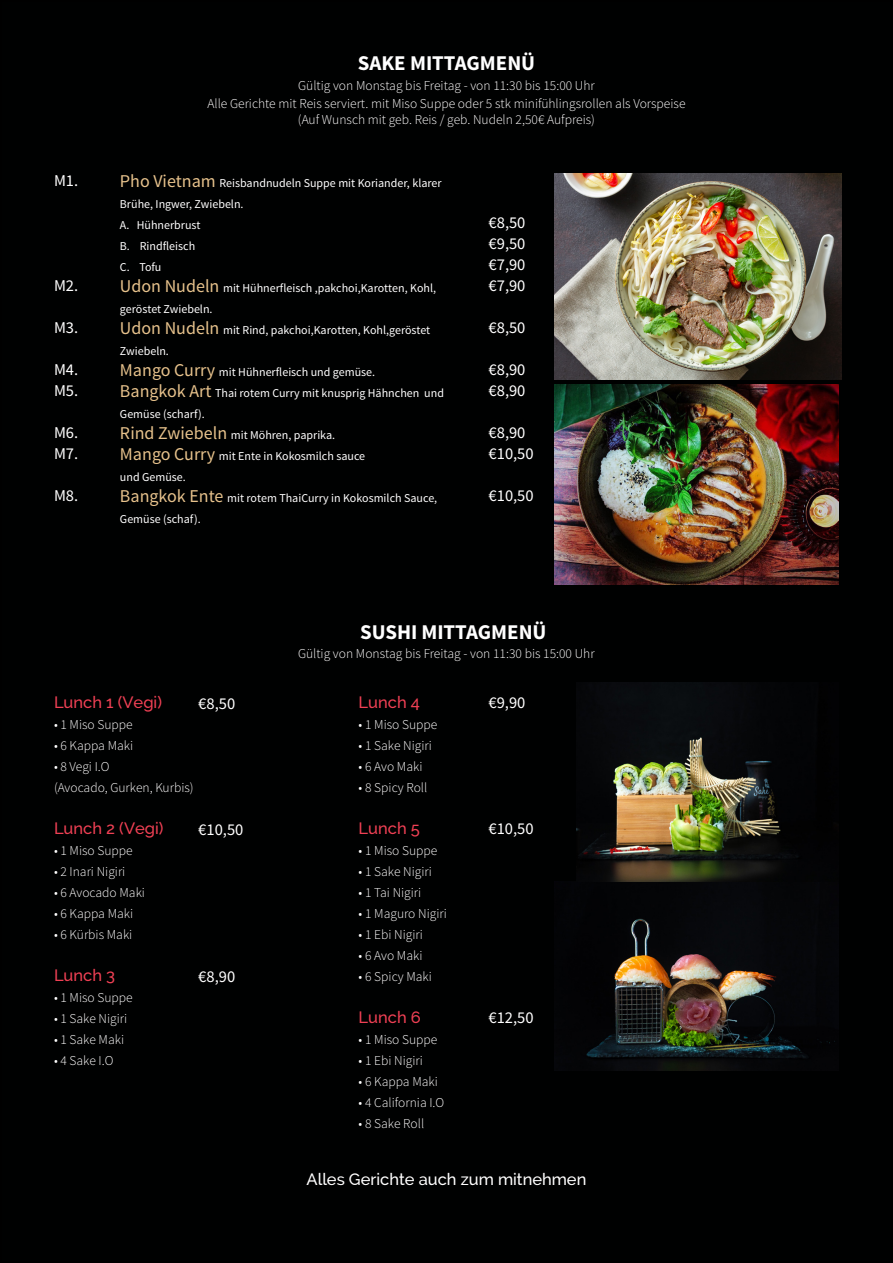
<style>
.page{position:relative;width:893px;height:1263px;background:#fff}
.page>*{position:absolute;margin:0;border:0;box-sizing:border-box;transform-origin:0 0}
.t1{font:700 21px "Source Sans Pro";color:#fff}
.t2{font:16.5px/21px "Source Sans Pro";color:#fff}
.t3{font:500 16.5px "Raleway";color:#ef4054}
.t4{font:500 16.5px "Raleway";color:#fff}
.t5{font:300 13.5px/18.3px "Source Sans Pro";color:#fff;text-align:center}
.t6{font:12px/21px "Source Sans Pro";color:#fff}
.s1{font-size:18px;color:#e7c28c}
</style>
<div class="page">
<div style="left:1px;top:1px;width:891px;height:1261px;background:#000101"></div>
<img style="left:555px;top:881px;width:280px;height:190px">
<img style="left:576px;top:683px;width:223px;height:198px">
<img style="left:555px;top:384px;width:284px;height:201px">
<img style="left:555px;top:173px;width:286px;height:206px">
<p class="t2" style="left:54px;top:170px;width:26px">M1.</p>
<p class="t2" style="left:54px;top:275px;width:26px">M2.</p>
<p class="t2" style="left:54px;top:317px;width:26px">M3.</p>
<p class="t2" style="left:54px;top:359px;width:26px">M4.<br>M5.</p>
<p class="t2" style="left:54px;top:422px;width:26px">M6.<br>M7.</p>
<p class="t2" style="left:54px;top:485px;width:26px">M8.</p>
<h1 class="t1" style="left:358px;top:49px;width:179px">SAKE MITTAGMENÜ</h1>
<p class="t5" style="left:207px;top:76px;width:480px">Gültig von Monstag bis Freitag - von 11:30 bis 15:00 Uhr<br>Alle Gerichte mit Reis serviert. mit Miso Suppe oder 5 stk minifühlingsrollen als Vorspeise</p>
<p class="t5" style="left:298px;top:111px;width:299px">(Auf Wunsch mit geb. Reis / geb. Nudeln 2,50€ Aufpreis)</p>
<p class="t6" style="left:120px;top:173px;width:325px"><span class="s1">Pho Vietnam</span> Reisbandnudeln Suppe mit Koriander, klarer<br>Brühe, Ingwer, Zwiebeln.<br>A. Hühnerbrust<br>B. Rindfleisch<br>C. Tofu<br><span class="s1">Udon Nudeln</span> mit Hühnerfleisch ,pakchoi,Karotten, Kohl, geröstet Zwiebeln.<br><span class="s1">Udon Nudeln</span> mit Rind, pakchoi,Karotten, Kohl,geröstet<br>Zwiebeln.<br><span class="s1">Mango Curry</span> mit Hühnerfleisch und gemüse.<br><span class="s1">Bangkok Art</span> Thai rotem Curry mit knusprig Hähnchen und<br>Gemüse (scharf).<br><span class="s1">Rind Zwiebeln</span> mit Möhren, paprika.<br><span class="s1">Mango Curry</span> mit Ente in Kokosmilch sauce<br>und Gemüse.<br><span class="s1">Bangkok Ente</span> mit rotem ThaiCurry in Kokosmilch Sauce,<br>Gemüse (schaf).</p>
<p class="t2" style="left:489px;top:213px;width:38px;text-align:justify">€8,50 €9,50 €7,90 €7,90</p>
<p class="t2" style="left:489px;top:318px;width:38px">€8,50</p>
<p class="t2" style="left:489px;top:360px;width:38px">€8,90 €8,90</p>
<p class="t2" style="left:489px;top:423px;width:47px">€8,90 €10,50</p>
<p class="t2" style="left:489px;top:486px;width:47px">€10,50</p>
<h1 class="t1" style="left:360px;top:618px;width:188px">SUSHI MITTAGMENÜ</h1>
<p class="t5" style="left:298px;top:645px;width:298px">Gültig von Monstag bis Freitag - von 11:30 bis 15:00 Uhr</p>
<p class="t3" style="left:54px;top:692px;width:109px">Lunch 1 (Vegi)</p>
<p class="t5" style="left:54px;top:715px;width:80px">• 1 Miso Suppe</p>
<p class="t5" style="left:54px;top:736px;width:81px">• 6 Kappa Maki</p>
<p class="t5" style="left:54px;top:756px;width:141px;line-height:21px;text-align:left">• 8 Vegi I.O<br>(Avocado, Gurken, Kurbis)</p>
<p class="t3" style="left:54px;top:818px;width:111px">Lunch 2 (Vegi)</p>
<p class="t5" style="left:54px;top:841px;width:80px">• 1 Miso Suppe</p>
<p class="t5" style="left:54px;top:862px;width:73px">• 2 Inari Nigiri</p>
<p class="t5" style="left:54px;top:883px;width:93px">• 6 Avocado Maki</p>
<p class="t5" style="left:54px;top:904px;width:81px">• 6 Kappa Maki</p>
<p class="t5" style="left:54px;top:925px;width:80px">• 6 Kürbis Maki</p>
<p class="t3" style="left:54px;top:965px;width:63px">Lunch 3</p>
<p class="t5" style="left:54px;top:988px;width:80px">• 1 Miso Suppe</p>
<p class="t5" style="left:54px;top:1009px;width:75px">• 1 Sake Nigiri</p>
<p class="t5" style="left:54px;top:1030px;width:72px">• 1 Sake Maki</p>
<p class="t5" style="left:54px;top:1051px;width:61px">• 4 Sake I.O</p>
<p class="t2" style="left:198px;top:693px;width:38px">€8,50</p>
<p class="t2" style="left:198px;top:819px;width:47px">€10,50</p>
<p class="t2" style="left:198px;top:966px;width:38px">€8,90</p>
<p class="t3" style="left:359px;top:692px;width:63px">Lunch 4</p>
<p class="t5" style="left:359px;top:715px;width:80px">• 1 Miso Suppe</p>
<p class="t5" style="left:359px;top:736px;width:75px">• 1 Sake Nigiri</p>
<p class="t5" style="left:359px;top:757px;width:65px">• 6 Avo Maki</p>
<p class="t5" style="left:359px;top:778px;width:70px">• 8 Spicy Roll</p>
<p class="t3" style="left:359px;top:818px;width:63px">Lunch 5</p>
<p class="t5" style="left:359px;top:841px;width:80px">• 1 Miso Suppe</p>
<p class="t5" style="left:359px;top:862px;width:75px">• 1 Sake Nigiri</p>
<p class="t5" style="left:359px;top:883px;width:64px">• 1 Tai Nigiri</p>
<p class="t5" style="left:359px;top:904px;width:90px">• 1 Maguro Nigiri</p>
<p class="t5" style="left:359px;top:925px;width:66px">• 1 Ebi Nigiri</p>
<p class="t5" style="left:359px;top:946px;width:65px">• 6 Avo Maki</p>
<p class="t5" style="left:359px;top:967px;width:75px">• 6 Spicy Maki</p>
<p class="t3" style="left:359px;top:1007px;width:64px">Lunch 6</p>
<p class="t5" style="left:359px;top:1030px;width:80px">• 1 Miso Suppe</p>
<p class="t5" style="left:359px;top:1051px;width:66px">• 1 Ebi Nigiri</p>
<p class="t5" style="left:359px;top:1072px;width:81px">• 6 Kappa Maki</p>
<p class="t5" style="left:359px;top:1093px;width:87px">• 4 California I.O</p>
<p class="t5" style="left:359px;top:1114px;width:67px">• 8 Sake Roll</p>
<p class="t2" style="left:489px;top:692px;width:38px">€9,90</p>
<p class="t2" style="left:489px;top:818px;width:47px">€10,50</p>
<p class="t2" style="left:489px;top:1007px;width:47px">€12,50</p>
<p class="t4" style="left:307px;top:1170px;width:281px">Alles Gerichte auch zum mitnehmen</p>
</div>
